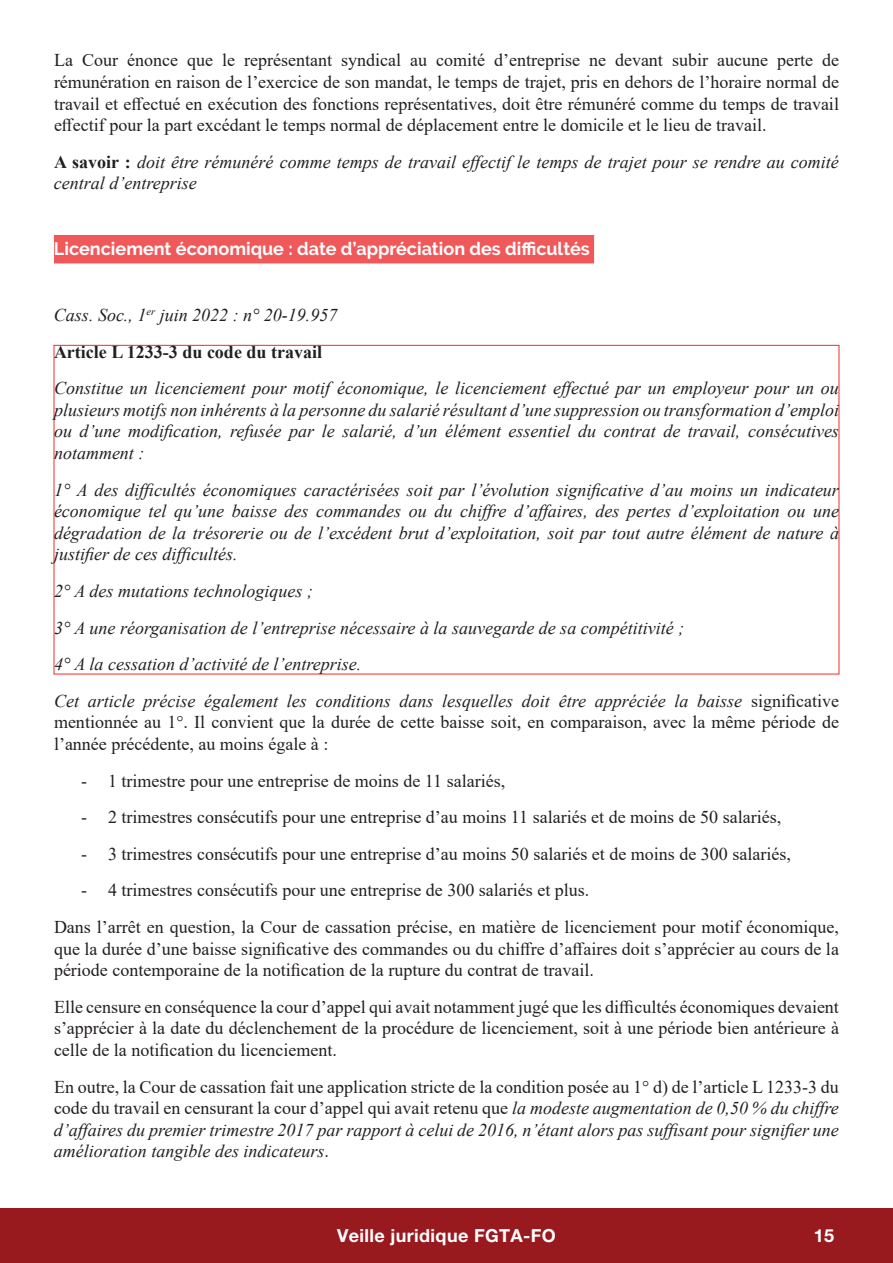
<style>
.page{position:relative;width:893px;height:1263px;background:#fff}
.page>*{position:absolute;margin:0;border:0;box-sizing:border-box;transform-origin:0 0}
.t1{font:italic 18px/21.6px "Times New Roman";color:#231f20}
.t2{font:18px/21.6px "Times New Roman";color:#231f20}
.t3{font:700 18px "Raleway";color:#fff}
.t4{font:700 18px "Helvetica Neue LT Pro";letter-spacing:.02em;color:#fff}
.s1{font-weight:700;font-style:normal}
.s2{font-style:normal}
</style>
<div class="page">
<div style="left:0;top:1209px;width:893px;height:54px;background:#981a1e"></div>
<div style="left:54px;top:235px;width:540px;height:28px;background:#f0595a"></div>
<p class="t2" style="left:54px;top:49px;width:786px;text-align:justify">La Cour énonce que le représentant syndical au comité d’entreprise ne devant subir aucune perte de rémunération en raison de l’exercice de son mandat, le temps de trajet, pris en dehors de l’horaire normal de travail et effectué en exécution des fonctions représentatives, doit être rémunéré comme du temps de travail effectif pour la part excédant le temps normal de déplacement entre le domicile et le lieu de travail.</p>
<p class="t1" style="left:54px;top:151px;width:786px"><span class="s1">A savoir :</span> doit être rémunéré comme temps de travail effectif le temps de trajet pour se rendre au comité central d’entreprise</p>
<p class="t3" style="left:54px;top:239px;width:537px">Licenciement économique : date d’appréciation des difficultés</p>
<p class="t1" style="left:54px;top:296px;width:285px;line-height:36.6px">Cass. Soc., 1<sup>er</sup> juin 2022 : n° 20-19.957<br><span class="s1">Article L 1233-3 du code du travail</span></p>
<p class="t1" style="left:54px;top:377px;width:786px;text-align:justify">Constitue un licenciement pour motif économique, le licenciement effectué par un employeur pour un ou plusieurs motifs non inhérents à la personne du salarié résultant d’une suppression ou transformation d’emploi ou d’une modification, refusée par le salarié, d’un élément essentiel du contrat de travail, consécutives notamment :</p>
<p class="t1" style="left:54px;top:478px;width:786px;text-align:justify">1° A des difficultés économiques caractérisées soit par l’évolution significative d’au moins un indicateur économique tel qu’une baisse des commandes ou du chiffre d’affaires, des pertes d’exploitation ou une dégradation de la trésorerie ou de l’excédent brut d’exploitation, soit par tout autre élément de nature à justifier de ces difficultés.</p>
<p class="t1" style="left:54px;top:572px;width:786px;line-height:36.6px">2° A des mutations technologiques ;<br>3° A une réorganisation de l’entreprise nécessaire à la sauvegarde de sa compétitivité ;<br>4° A la cessation d’activité de l’entreprise.<br>Cet article précise également les conditions dans lesquelles doit être appréciée la baisse <span class="s2">significative</span></p>
<p class="t2" style="left:54px;top:711px;width:786px">mentionnée au 1°. Il convient que la durée de cette baisse soit, en comparaison, avec la même période de l’année précédente, au moins égale à :</p>
<p class="t2" style="left:81px;top:769px;width:426px">- 1 trimestre pour une entreprise de moins de 11 salariés,</p>
<p class="t2" style="left:81px;top:806px;width:702px">- 2 trimestres consécutifs pour une entreprise d’au moins 11 salariés et de moins de 50 salariés,</p>
<p class="t2" style="left:81px;top:842px;width:711px">- 3 trimestres consécutifs pour une entreprise d’au moins 50 salariés et de moins de 300 salariés,</p>
<p class="t2" style="left:54px;top:871px;width:786px;line-height:36.6px;text-indent:27px">- 4 trimestres consécutifs pour une entreprise de 300 salariés et plus.<br>Dans l’arrêt en question, la Cour de cassation précise, en matière de licenciement pour motif économique,</p>
<p class="t2" style="left:54px;top:937px;width:786px">que la durée d’une baisse significative des commandes ou du chiffre d’affaires doit s’apprécier au cours de la période contemporaine de la notification de la rupture du contrat de travail.</p>
<p class="t2" style="left:54px;top:995px;width:786px;text-align:justify">Elle censure en conséquence la cour d’appel qui avait notamment jugé que les difficultés économiques devaient s’apprécier à la date du déclenchement de la procédure de licenciement, soit à une période bien antérieure à celle de la notification du licenciement.</p>
<p class="t1" style="left:54px;top:1075px;width:786px;text-align:justify"><span class="s2">En outre, la Cour de cassation fait une application stricte de la condition posée au 1° d) de l’article L 1233-3 du code du travail en censurant la cour d’appel qui avait retenu que</span> la modeste augmentation de 0,50 % du chiffre d’affaires du premier trimestre 2017 par rapport à celui de 2016, n’étant alors pas suffisant pour signifier une amélioration tangible des indicateurs<span class="s2">.</span></p>
<p class="t4" style="left:337px;top:1225px;width:220px">Veille juridique FGTA-FO</p>
<p class="t4" style="left:814px;top:1225px;width:22px">15</p>
</div>
